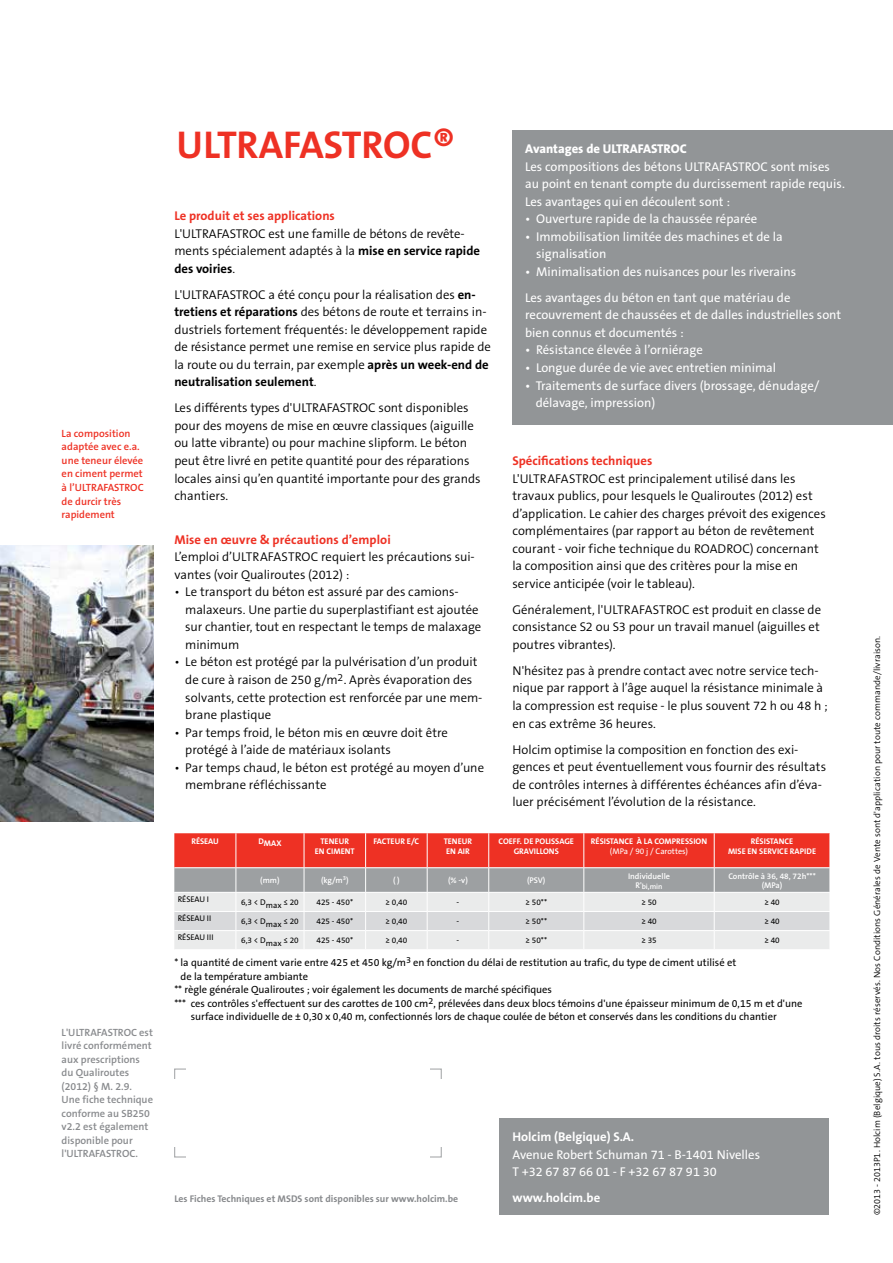
<style>
.page{position:relative;width:893px;height:1263px;background:#fff}
.page>*{position:absolute;margin:0;border:0;box-sizing:border-box;transform-origin:0 0}
.t1{font:700 39px "The Sans B7";letter-spacing:-.01em;color:#ee3124}
.t2{font:300 12.75px/17.5px "The Sans B4";color:#000}
.t3{font:12.75px/17.5px "The Sans B5 Plain";color:#fff}
.t4{font:700 12.75px "The Sans B7";color:#ee3124}
.t5{font:700 12.75px "The Sans B7";color:#000}
.t6{font:700 12.75px "The Sans B7";color:#fff}
.t7{font:800 12.75px "The Sans B8";color:#fff}
.t8{font:10.5px "The Sans B5 Plain";color:#000}
.t9{font:600 10.5px/13.5px "The Sans B6";color:#888a8d}
.t10{font:600 10.5px/13.5px "The Sans B6";color:#ee3124}
.t11{font:700 9.75px "The Sans B7";color:#888a8d}
.t12{font:300 9px "The Sans B4";letter-spacing:.01em;color:#000}
.t13{font:8.25px "The Sans B5 Plain";color:#000}
.t14{font:700 8.25px/9.9px "The Sans B7";color:#fff;text-align:center}
.t15{font:600 8.25px/9px "The Sans B6";color:#fff;text-align:center}
.t16{font:8.25px "The Sans B5 Plain";color:#fff}
.t17{font:600 7.5px "The Sans B6";color:#fff}
.s1{font-family:"The Sans B7";font-weight:700}
.s2{font-family:"The Sans B4";font-weight:300}
</style>
<div class="page">
<div style="left:512px;top:131px;width:381px;height:294px;background:#929597"></div>
<svg style="left:174px;top:833px;width:656px;height:116px;background:#d9a4a1"></svg>
<img style="left:0;top:545px;width:153px;height:277px">
<div style="left:500px;top:1119px;width:329px;height:96px;background:#929597"></div>
<p class="t10" style="left:62px;top:427px;width:84px">La composition adaptée avec e.a. une teneur élevée en ciment permet à l’ULTRAFASTROC de durcir très rapidement</p>
<p class="t9" style="left:62px;top:1026px;width:93px">L'ULTRAFASTROC est livré conformément aux prescriptions du Qualiroutes (2012) § M. 2.9.<br>Une fiche technique conforme au SB250 v2.2 est également disponible pour l'ULTRAFASTROC.</p>
<h1 class="t1" style="left:176px;top:124px;width:280px">ULTRAFASTROC®</h1>
<p class="t4" style="left:174px;top:209px;width:162px">Le produit et ses applications</p>
<p class="t2" style="left:174px;top:225px;width:307px">L'ULTRAFASTROC est une famille de bétons de revête&shy;ments spécialement adaptés à la <span class="s1">mise en service rapide</span></p>
<p class="t5" style="left:174px;top:262px;width:62px">des voiries<span class="s2">.</span></p>
<p class="t2" style="left:174px;top:286px;width:318px">L'ULTRAFASTROC a été conçu pour la réalisation des <span class="s1">en&shy;tretiens et réparations</span> des bétons de route et terrains in&shy;dustriels fortement fréquentés: le développement rapide de résistance permet une remise en service plus rapide de la route ou du terrain, par exemple <span class="s1">après un week-end de</span></p>
<p class="t5" style="left:174px;top:375px;width:144px">neutralisation seulement<span class="s2">.</span></p>
<p class="t2" style="left:174px;top:400px;width:308px">Les différents types d'ULTRAFASTROC sont disponibles pour des moyens de mise en œuvre classiques (aiguille ou latte vibrante) ou pour machine slipform. Le béton peut être livré en petite quantité pour des réparations locales ainsi qu’en quantité importante pour des grands chantiers.</p>
<p class="t4" style="left:174px;top:533px;width:218px">Mise en œuvre &amp; précautions d’emploi</p>
<p class="t2" style="left:174px;top:549px;width:302px">L’emploi d’ULTRAFASTROC requiert les précautions sui&shy;vantes (voir Qualiroutes (2012) :</p>
<p class="t2" style="left:185px;top:584px;width:298px;text-indent:-11px">• Le transport du béton est assuré par des camions&shy;malaxeurs. Une partie du superplastifiant est ajoutée sur chantier, tout en respectant le temps de malaxage minimum</p>
<p class="t2" style="left:185px;top:654px;width:299px;text-indent:-11px">• Le béton est protégé par la pulvérisation d’un produit de cure à raison de 250 g/m<sup>2</sup>. Après évaporation des solvants, cette protection est renforcée par une mem&shy;brane plastique</p>
<p class="t2" style="left:185px;top:724px;width:264px;text-indent:-11px">• Par temps froid, le béton mis en œuvre doit être protégé à l’aide de matériaux isolants</p>
<p class="t2" style="left:185px;top:759px;width:300px;text-indent:-11px">• Par temps chaud, le béton est protégé au moyen d’une membrane réfléchissante</p>
<p class="t7" style="left:525px;top:142px;width:163px">Avantages de ULTRAFASTROC</p>
<p class="t3" style="left:525px;top:158px;width:321px">Les compositions des bétons ULTRAFASTROC sont mises au point en tenant compte du durcissement rapide requis.<br>Les avantages qui en découlent sont :</p>
<p class="t3" style="left:525px;top:211px;width:234px">• Ouverture rapide de la chaussée réparée</p>
<p class="t3" style="left:536px;top:228px;width:248px;text-indent:-11px">• Immobilisation limitée des machines et de la signalisation</p>
<p class="t3" style="left:525px;top:259px;width:273px;line-height:26.1px">• Minimalisation des nuisances pour les riverains<br>Les avantages du béton en tant que matériau de</p>
<p class="t3" style="left:525px;top:307px;width:318px">recouvrement de chaussées et de dalles industrielles sont bien connus et documentés :</p>
<p class="t3" style="left:525px;top:342px;width:179px">• Résistance élevée à l’orniérage</p>
<p class="t3" style="left:525px;top:359px;width:253px">• Longue durée de vie avec entretien minimal</p>
<p class="t3" style="left:536px;top:377px;width:285px;text-indent:-11px">• Traitements de surface divers (brossage, dénudage/ délavage, impression)</p>
<p class="t4" style="left:512px;top:454px;width:142px">Spécifications techniques</p>
<p class="t2" style="left:512px;top:470px;width:315px">L'ULTRAFASTROC est principalement utilisé dans les travaux publics, pour lesquels le Qualiroutes (2012) est d’application. Le cahier des charges prévoit des exigences complémentaires (par rapport au béton de revêtement courant - voir fiche technique du ROADROC) concernant la composition ainsi que des critères pour la mise en service anticipée (voir le tableau).</p>
<p class="t2" style="left:512px;top:601px;width:310px;text-align:justify">Généralement, l'ULTRAFASTROC est produit en classe de consistance S2 ou S3 pour un travail manuel (aiguilles et poutres vibrantes).</p>
<p class="t2" style="left:512px;top:662px;width:317px">N'hésitez pas à prendre contact avec notre service tech&shy;nique par rapport à l’âge auquel la résistance minimale à la compression est requise - le plus souvent 72 h ou 48 h ; en cas extrême 36 heures.</p>
<p class="t2" style="left:512px;top:741px;width:315px">Holcim optimise la composition en fonction des exi&shy;gences et peut éventuellement vous fournir des résultats de contrôles internes à différentes échéances afin d’éva&shy;luer précisément l’évolution de la résistance.</p>
<p class="t14" style="left:191px;top:836px;width:29px">RÉSEAU</p>
<p class="t14" style="left:258px;top:839px;width:25px">DMAX</p>
<p class="t14" style="left:315px;top:836px;width:41px">TENEUR<br>EN CIMENT</p>
<p class="t14" style="left:373px;top:836px;width:47px">FACTEUR E/C</p>
<p class="t14" style="left:444px;top:836px;width:30px;text-align:left">TENEUR<br>EN AIR</p>
<p class="t14" style="left:499px;top:836px;width:77px">COEFF. DE POLISSAGE<br>GRAVILLONS</p>
<p class="t14" style="left:591px;top:836px;width:118px">RÉSISTANCE À LA COMPRESSION</p>
<p class="t16" style="left:610px;top:846px;width:80px">(MPa / 90 j / Carottes)</p>
<p class="t14" style="left:728px;top:836px;width:90px">RÉSISTANCE<br>MISE EN SERVICE RAPIDE</p>
<p class="t13" style="left:178px;top:895px;width:33px">RÉSEAU I</p>
<p class="t13" style="left:178px;top:914px;width:35px">RÉSEAU II</p>
<p class="t15" style="left:260px;top:876px;width:21px">(mm)</p>
<p class="t15" style="left:321px;top:876px;width:29px">(kg/m<sup>3</sup>)</p>
<p class="t15" style="left:393px;top:876px;width:8px">( )</p>
<p class="t15" style="left:448px;top:876px;width:21px">(% -v)</p>
<p class="t15" style="left:527px;top:876px;width:20px">(PSV)</p>
<p class="t15" style="left:628px;top:872px;width:44px">Individuelle</p>
<p class="t17" style="left:635px;top:883px;width:29px"><sup>R'</sup>bi,min</p>
<p class="t15" style="left:728px;top:872px;width:89px">Contrôle à 36, 48, 72h*** (MPa)</p>
<p class="t13" style="left:241px;top:898px;width:59px">6,3 &lt; Dmax ≤ 20</p>
<p class="t13" style="left:316px;top:898px;width:38px">425 - 450*</p>
<p class="t13" style="left:385px;top:898px;width:23px">≥ 0,40</p>
<p class="t13" style="left:457px;top:898px;width:4px">-</p>
<p class="t13" style="left:525px;top:898px;width:23px">≥ 50**</p>
<p class="t13" style="left:641px;top:898px;width:17px">≥ 50</p>
<p class="t13" style="left:764px;top:898px;width:17px">≥ 40</p>
<p class="t13" style="left:241px;top:917px;width:59px">6,3 &lt; Dmax ≤ 20</p>
<p class="t13" style="left:316px;top:917px;width:38px">425 - 450*</p>
<p class="t13" style="left:385px;top:917px;width:23px">≥ 0,40</p>
<p class="t13" style="left:457px;top:917px;width:4px">-</p>
<p class="t13" style="left:525px;top:917px;width:23px">≥ 50**</p>
<p class="t13" style="left:641px;top:917px;width:17px">≥ 40</p>
<p class="t13" style="left:764px;top:917px;width:17px">≥ 40</p>
<p class="t13" style="left:178px;top:933px;width:38px">RÉSEAU III</p>
<p class="t13" style="left:241px;top:936px;width:59px">6,3 &lt; Dmax ≤ 20</p>
<p class="t13" style="left:317px;top:936px;width:38px">425 - 450*</p>
<p class="t13" style="left:385px;top:936px;width:23px">≥ 0,40</p>
<p class="t13" style="left:457px;top:936px;width:4px">-</p>
<p class="t13" style="left:525px;top:936px;width:23px">≥ 50**</p>
<p class="t13" style="left:641px;top:936px;width:17px">≥ 35</p>
<p class="t13" style="left:764px;top:936px;width:17px">≥ 40</p>
<p class="t8" style="left:174px;top:957px;width:563px">* la quantité de ciment varie entre 425 et 450 kg/m<sup>3</sup> en fonction du délai de restitution au trafic, du type de ciment utilisé et</p>
<p class="t8" style="left:181px;top:971px;width:129px">de la température ambiante</p>
<p class="t8" style="left:174px;top:984px;width:379px">** règle générale Qualiroutes ; voir également les documents de marché spécifiques</p>
<p class="t8" style="left:174px;top:997px;width:630px">*** ces contrôles s'effectuent sur des carottes de 100 cm<sup>2</sup>, prélevées dans deux blocs témoins d'une épaisseur minimum de 0,15 m et d'une</p>
<p class="t8" style="left:191px;top:1011px;width:588px">surface individuelle de ± 0,30 x 0,40 m, confectionnés lors de chaque coulée de béton et conservés dans les conditions du chantier</p>
<p class="t11" style="left:174px;top:1193px;width:285px">Les Fiches Techniques et MSDS sont disponibles sur www.holcim.be</p>
<p class="t6" style="left:512px;top:1130px;width:123px">Holcim (Belgique) S.A.</p>
<p class="t3" style="left:512px;top:1146px;width:249px">Avenue Robert Schuman 71 - B-1401 Nivelles<br>T +32 67 87 66 01 - F +32 67 87 91 30</p>
<p class="t6" style="left:512px;top:1191px;width:89px">www.holcim.be</p>
<p class="t12" style="left:872px;top:1215px;width:581px;rotate:-90deg">©2013 - 2013P1. Holcim (Belgique) S.A. tous droits réservés. Nos Conditions Générales de Vente sont d'application pour toute commande/livraison.</p>
</div>
